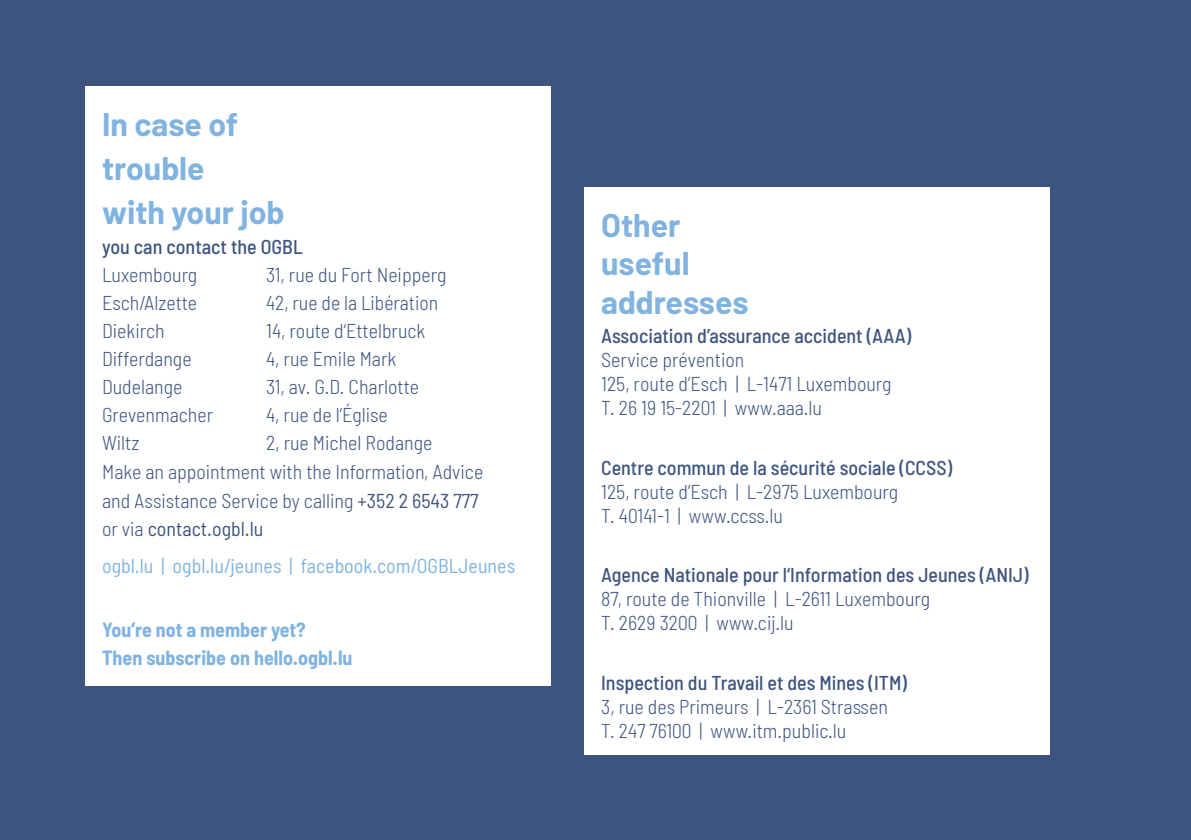
<style>
.page{position:relative;width:1191px;height:840px;background:#fff}
.page>*{position:absolute;margin:0;border:0;box-sizing:border-box;transform-origin:0 0}
.t1{font:700 32px/44px "Barlow";color:#80b3df}
.t2{font:300 semi-condensed 20px/24px "Barlow";color:#3d547f}
.t3{font:500 semi-condensed 20px "Barlow";color:#3d547f}
.t4{font:700 semi-condensed 20px/28px "Barlow";color:#80b3df}
.t5{font:semi-condensed 20px "Barlow";color:#80b3df}
.s1{font-weight:400}
</style>
<div class="page">
<div style="left:0;top:0;width:1191px;height:839px;background:#3d547f"></div>
<div style="left:85px;top:86px;width:465px;height:599px;background:#fff"></div>
<div style="left:584px;top:188px;width:465px;height:566px;background:#fff"></div>
<h1 class="t1" style="left:102px;top:102px;width:184px">In case of trouble<br>with your job</h1>
<p class="t3" style="left:102px;top:234px;width:202px">you can contact the OGBL</p>
<p class="t2" style="left:102px;top:262px;width:97px">Luxembourg</p>
<p class="t2" style="left:266px;top:262px;width:182px">31, rue du Fort Neipperg</p>
<p class="t2" style="left:102px;top:290px;width:97px">Esch/Alzette</p>
<p class="t2" style="left:266px;top:290px;width:174px">42, rue de la Libération</p>
<p class="t2" style="left:102px;top:318px;width:64px">Diekirch</p>
<p class="t2" style="left:266px;top:318px;width:161px">14, route d‘Ettelbruck</p>
<p class="t2" style="left:102px;top:346px;width:91px">Differdange</p>
<p class="t2" style="left:266px;top:346px;width:132px">4, rue Emile Mark</p>
<p class="t2" style="left:102px;top:374px;width:82px">Dudelange</p>
<p class="t2" style="left:266px;top:374px;width:154px">31, av. G.D. Charlotte</p>
<p class="t2" style="left:102px;top:402px;width:113px">Grevenmacher</p>
<p class="t2" style="left:266px;top:402px;width:123px">4, rue de l‘Église</p>
<p class="t2" style="left:102px;top:430px;width:39px">Wiltz</p>
<p class="t2" style="left:102px;top:427px;width:383px;line-height:28.6px;text-indent:164px">2, rue Michel Rodange<br>Make an appointment with the Information, Advice and Assistance Service by calling <span class="s1">+352 2 6543 777 </span>or via <span class="s1">contact.ogbl.lu</span></p>
<p class="t5" style="left:102px;top:553px;width:415px">ogbl.lu | ogbl.lu/jeunes | facebook.com/OGBLJeunes</p>
<p class="t4" style="left:102px;top:614px;width:252px">You’re not a member yet?<br>Then subscribe on hello.ogbl.lu</p>
<h1 class="t1" style="left:601px;top:206px;width:149px;line-height:38.4px">Other useful addresses</h1>
<p class="t3" style="left:601px;top:323px;width:311px">Association d’assurance accident (AAA)</p>
<p class="t2" style="left:601px;top:347px;width:292px">Service prévention<br>125, route d’Esch | L-1471 Luxembourg<br>T. 26 19 15-2201 | www.aaa.lu</p>
<p class="t3" style="left:601px;top:455px;width:352px">Centre commun de la sécurité sociale (CCSS)</p>
<p class="t2" style="left:601px;top:479px;width:299px">125, route d’Esch | L-2975 Luxembourg<br>T. 40141-1 | www.ccss.lu</p>
<p class="t3" style="left:601px;top:562px;width:429px">Agence Nationale pour l‘Information des Jeunes (ANIJ)</p>
<p class="t2" style="left:601px;top:586px;width:331px">87, route de Thionville | L-2611 Luxembourg<br>T. 2629 3200 | www.cij.lu</p>
<p class="t3" style="left:601px;top:669px;width:307px">Inspection du Travail et des Mines (ITM)</p>
<p class="t2" style="left:601px;top:693px;width:288px">3, rue des Primeurs | L-2361 Strassen<br>T. 247 76100 | www.itm.public.lu</p>
</div>
